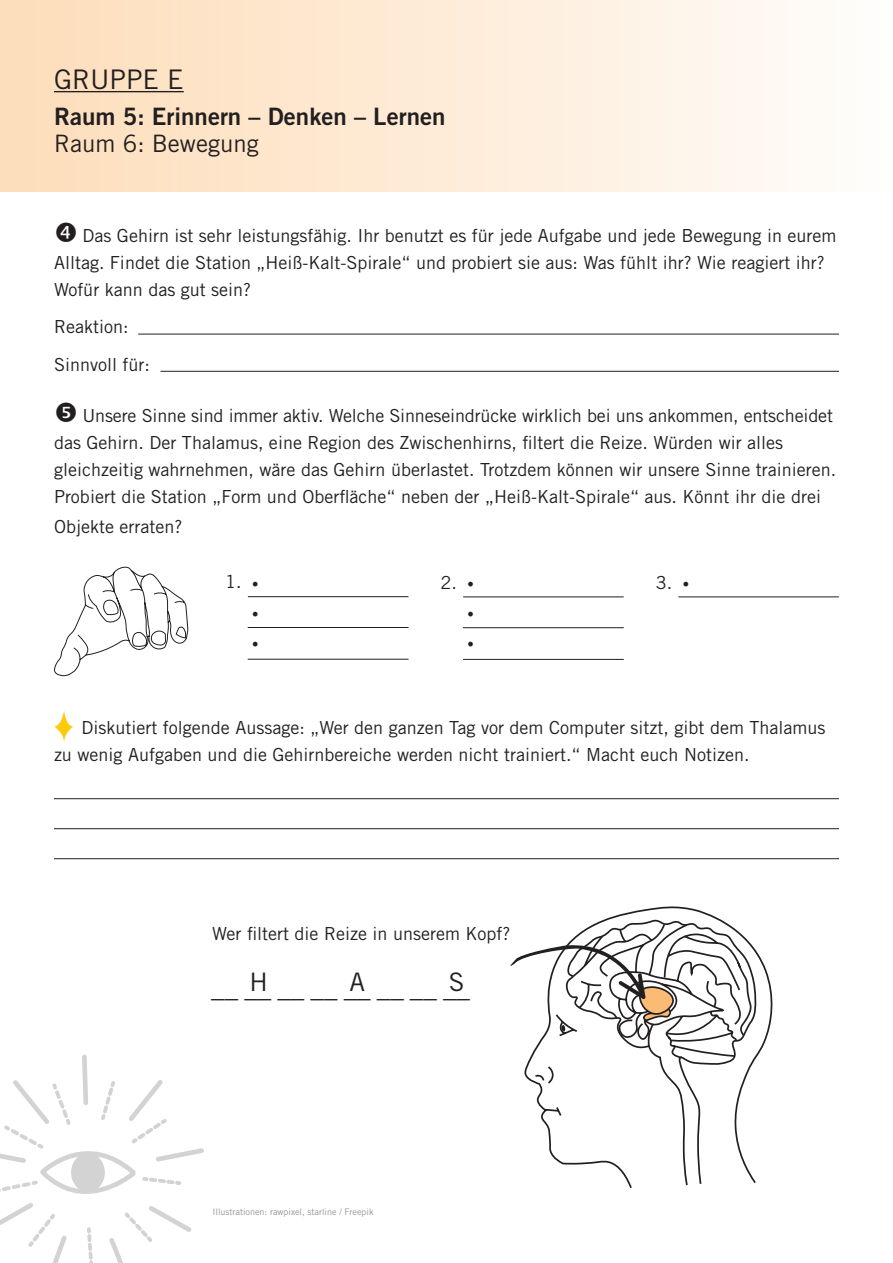
<style>
.page{position:relative;width:893px;height:1263px;background:#fff}
.page>*{position:absolute;margin:0;border:0;box-sizing:border-box;transform-origin:0 0}
.t1{font:27px "Minion Pro";color:#231f20}
.t2{font:27px "Trade Gothic LT Pro";color:#231f20}
.t3{font:25.5px "Trade Gothic LT Pro";color:#231f20}
.t4{font:24px/27px "Trade Gothic LT Pro Bd 2";color:#231f20}
.t5{font:18px/27px "Trade Gothic LT Pro";color:#231f20}
.t6{font:18px/30px "Minion Pro";color:#231f20;text-align:justify}
.t7{font:9px "Trade Gothic LT Pro";color:#939598}
.s1{font-family:"Trade Gothic LT Pro"}
</style>
<div class="page">
<div style="left:0;top:0;width:893px;height:191px;background:linear-gradient(to right,#fddcb8,#fefdfb)"></div>
<hr style="left:54px;top:91px;width:130px;height:1px;background:#231f20">
<hr style="left:54px;top:798px;width:785px;height:1px;background:#231f20">
<hr style="left:54px;top:828px;width:785px;height:1px;background:#231f20">
<hr style="left:54px;top:858px;width:785px;height:1px;background:#231f20">
<svg style="left:0;top:1054px;width:204px;height:209px"></svg>
<div style="left:71px;top:1153px;width:34px;height:39px;background:#d3d3d3;border-radius:50%"></div>
<svg style="left:54px;top:566px;width:135px;height:111px"></svg>
<hr style="left:248px;top:596px;width:160px;height:1px;background:#231f20">
<svg style="left:54px;top:710px;width:19px;height:33px"></svg>
<hr style="left:138px;top:334px;width:701px;height:1px;background:#231f20">
<hr style="left:161px;top:371px;width:678px;height:1px;background:#231f20">
<svg style="left:524px;top:906px;width:249px;height:282px"></svg>
<svg style="left:510px;top:922px;width:243px;height:138px"></svg>
<hr style="left:248px;top:627px;width:160px;height:1px;background:#231f20">
<hr style="left:248px;top:659px;width:160px;height:1px;background:#231f20">
<hr style="left:463px;top:597px;width:161px;height:1px;background:#231f20">
<hr style="left:463px;top:627px;width:161px;height:1px;background:#231f20">
<hr style="left:463px;top:659px;width:161px;height:1px;background:#231f20">
<hr style="left:678px;top:597px;width:161px;height:1px;background:#231f20">
<p class="t2" style="left:54px;top:63px;width:131px">GRUPPE E</p>
<p class="t4" style="left:54px;top:102px;width:393px">Raum 5: Erinnern – Denken – Lernen<br><span class="s1">Raum 6: Bewegung</span></p>
<p class="t5" style="left:54px;top:222px;width:784px;text-indent:28px">Das Gehirn ist sehr leistungsfähig. Ihr benutzt es für jede Aufgabe und jede Bewegung in eurem<br>Alltag. Findet die Station „Heiß-Kalt-Spirale“ und probiert sie aus: Was fühlt ihr? Wie reagiert ihr?<br>Wofür kann das gut sein?</p>
<p class="t5" style="left:54px;top:308px;width:97px;line-height:37.5px">Reaktion:<br>Sinnvoll für:</p>
<p class="t5" style="left:82px;top:402px;width:752px">Unsere Sinne sind immer aktiv. Welche Sinneseindrücke wirklich bei uns ankommen, entscheidet</p>
<p class="t5" style="left:54px;top:429px;width:731px">das Gehirn. Der Thalamus, eine Region des Zwischenhirns, filtert die Reize. Würden wir alles</p>
<p class="t5" style="left:54px;top:456px;width:784px">gleichzeitig wahrnehmen, wäre das Gehirn überlastet. Trotzdem können wir unsere Sinne trainieren.</p>
<p class="t5" style="left:54px;top:481px;width:768px;line-height:30px">Probiert die Station „Form und Oberfläche“ neben der „Heiß-Kalt-Spirale“ aus. Könnt ihr die drei<br>Objekte erraten?</p>
<p class="t5" style="left:225px;top:568px;width:18px">1.</p>
<p class="t6" style="left:252px;top:568px;width:9px">• • •</p>
<p class="t5" style="left:441px;top:568px;width:18px">2.</p>
<p class="t6" style="left:467px;top:568px;width:9px">• • •</p>
<p class="t5" style="left:656px;top:568px;width:18px">3.</p>
<p class="t6" style="left:682px;top:568px;width:9px">•</p>
<p class="t5" style="left:81px;top:714px;width:746px">Diskutiert folgende Aussage: „Wer den ganzen Tag vor dem Computer sitzt, gibt dem Thalamus</p>
<p class="t5" style="left:54px;top:741px;width:697px">zu wenig Aufgaben und die Gehirnbereiche werden nicht trainiert.“ Macht euch Notizen.</p>
<p class="t5" style="left:212px;top:920px;width:300px">Wer filtert die Reize in unserem Kopf?</p>
<p class="t3" style="left:249px;top:967px;width:20px">H</p>
<p class="t3" style="left:350px;top:967px;width:17px">A</p>
<p class="t3" style="left:449px;top:967px;width:17px">S</p>
<p class="t1" style="left:211px;top:970px;width:260px">__ __ __ __ __ __ __ __</p>
<p class="t7" style="left:213px;top:1207px;width:162px">Illustrationen: rawpixel, starline / Freepik</p>
</div>
